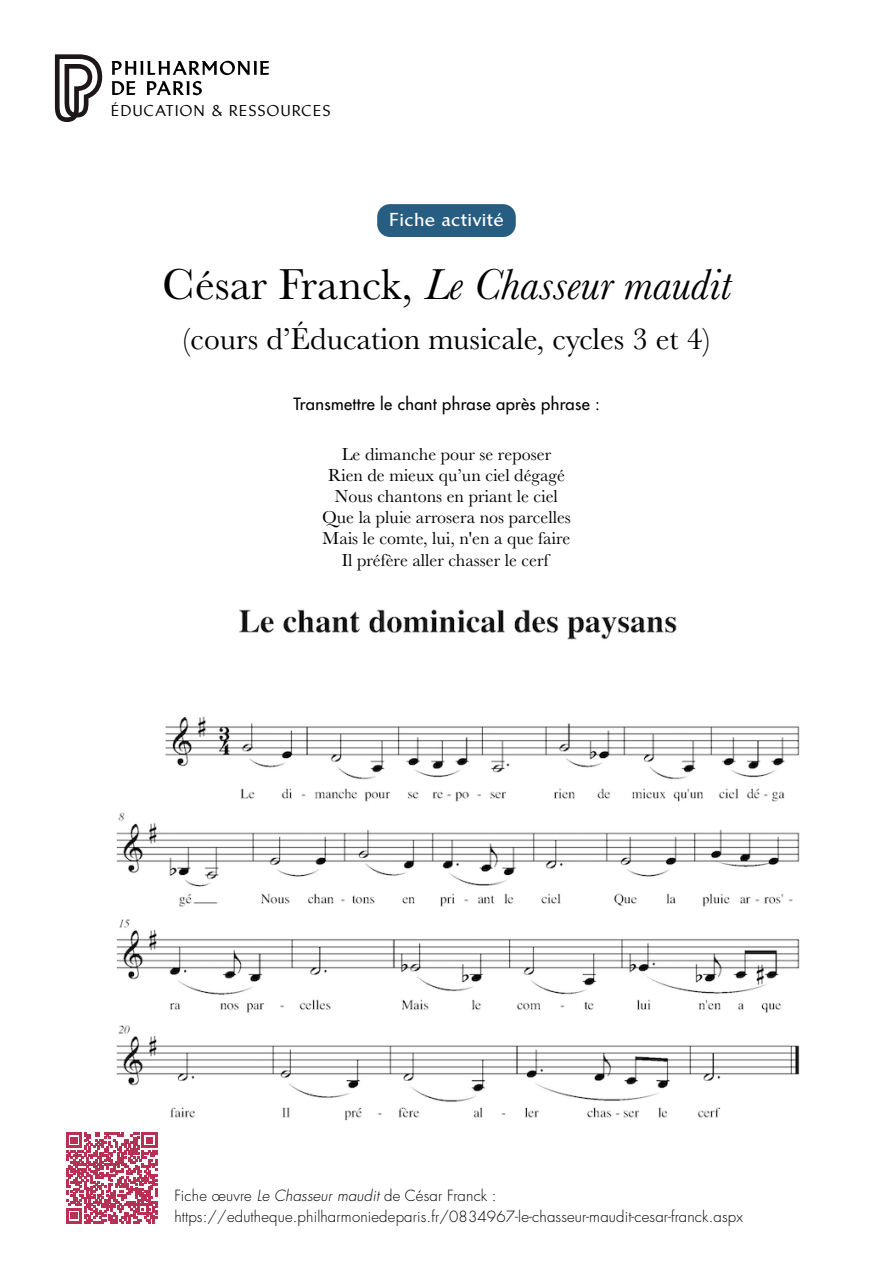
<style>
.page{position:relative;width:893px;height:1263px;background:#fff}
.page>*{position:absolute;margin:0;border:0;box-sizing:border-box;transform-origin:0 0}
.t1{font:italic 45px "Baskerville MT Pro";color:#000}
.t2{font:31.5px "Baskerville MT Pro";color:#000}
.t3{font:18px/21.1px "Baskerville MT Pro";color:#000;text-align:center}
.t4{font:700 18px "Brewery No 2 W06";letter-spacing:.05em;color:#fff}
.t5{font:500 16.5px "Futura LTW1 G";letter-spacing:.02em;color:#000}
.t6{font:300 15px/21px "Futura LTW1 G";letter-spacing:.01em;color:#000}
.t7{font:500 14.85px "Brewery Com";letter-spacing:.1em;color:#000}
.s1{font-style:normal}
.s2{font-style:italic}
</style>
<div class="page">
<svg style="left:55px;top:54px;width:47px;height:68px"></svg>
<svg style="left:112px;top:81px;width:23px;height:14px"></svg>
<svg style="left:146px;top:81px;width:56px;height:14px"></svg>
<svg style="left:112px;top:61px;width:157px;height:14px"></svg>
<div style="left:377px;top:204px;width:139px;height:33px;background:#285d82;border-radius:13px"></div>
<svg style="left:66px;top:1132px;width:91px;height:91px"></svg>
<img style="left:116px;top:609px;width:684px;height:512px">
<p class="t7" style="left:111px;top:101px;width:221px">ÉDUCATION &amp; RESSOURCES</p>
<p class="t4" style="left:389px;top:209px;width:115px">Fiche activité</p>
<h1 class="t1" style="left:163px;top:257px;width:569px"><span class="s1">César Franck,</span> Le Chasseur maudit</h1>
<h2 class="t2" style="left:183px;top:321px;width:528px">(cours d’Éducation musicale, cycles 3 et 4)</h2>
<p class="t5" style="left:293px;top:390px;width:308px">Transmettre le chant phrase après phrase :</p>
<p class="t3" style="left:322px;top:444px;width:250px">Le dimanche pour se reposer<br>Rien de mieux qu’un ciel dégagé<br>Nous chantons en priant le ciel<br>Que la pluie arrosera nos parcelles<br>Mais le comte, lui, n'en a que faire<br>Il préfère aller chasser le cerf</p>
<p class="t6" style="left:174px;top:1184px;width:570px">Fiche œuvre <span class="s2">Le Chasseur maudit</span> de César Franck : https://edutheque.philharmoniedeparis.fr/0834967-le-chasseur-maudit-cesar-franck.aspx</p>
</div>
